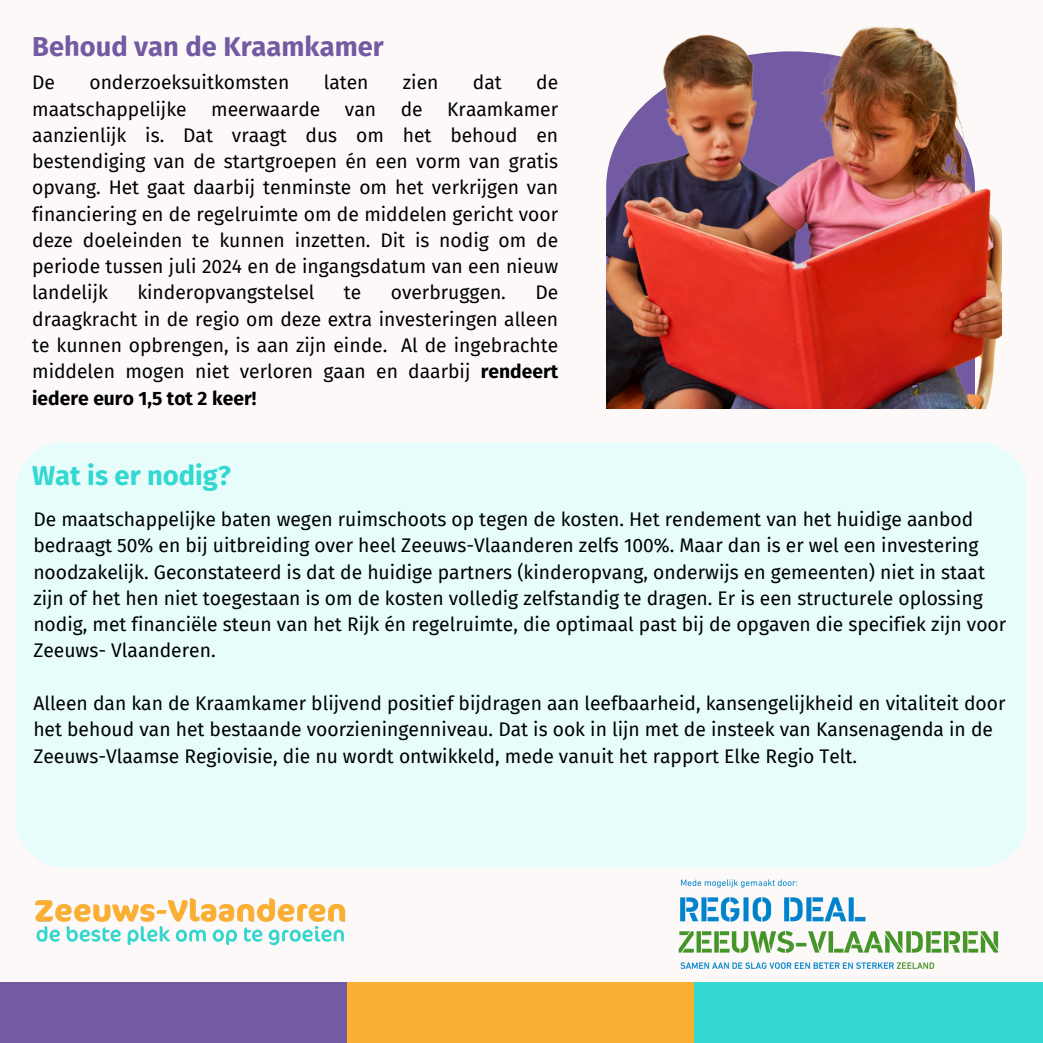
<style>
.page{position:relative;width:1043px;height:1043px;background:#fff}
.page>*{position:absolute;margin:0;border:0;box-sizing:border-box;transform-origin:0 0}
.t1{font:700 27.3px "Fira Sans";color:#735ba3}
.t2{font:700 27.3px "Fira Sans";color:#34d7d1}
.t3{font:19.25px/26.2px "Fira Sans";color:#000;text-align:justify}
.s1{font-weight:700}
</style>
<div class="page">
<div style="left:0;top:0;width:1042px;height:1042px;background:#fdf9f9"></div>
<img style="left:35px;top:898px;width:311px;height:48px">
<div style="left:15px;top:442px;width:1011px;height:425px;background:#e6fdfc"></div>
<div style="left:693px;top:982px;width:349px;height:60px;background:#34d7d1"></div>
<div style="left:347px;top:982px;width:346px;height:60px;background:#fcb033"></div>
<div style="left:0;top:982px;width:347px;height:60px;background:#735ba3"></div>
<img style="left:678px;top:879px;width:320px;height:90px">
<img style="left:606px;top:26px;width:395px;height:383px">
<p class="t1" style="left:32px;top:30px;width:353px">Behoud van de Kraamkamer</p>
<p class="t3" style="left:32px;top:70px;width:24px">De</p>
<p class="t3" style="left:89px;top:70px;width:201px">onderzoeksuitkomsten</p>
<p class="t3" style="left:323px;top:70px;width:46px">laten</p>
<p class="t3" style="left:403px;top:70px;width:37px">zien</p>
<p class="t3" style="left:473px;top:70px;width:30px">dat</p>
<p class="t3" style="left:536px;top:70px;width:23px">de</p>
<p class="t3" style="left:32px;top:96px;width:156px">maatschappelijke</p>
<p class="t3" style="left:211px;top:96px;width:111px">meerwaarde</p>
<p class="t3" style="left:345px;top:96px;width:33px">van</p>
<p class="t3" style="left:400px;top:96px;width:23px">de</p>
<p class="t3" style="left:32px;top:96px;width:527px;text-indent:415px">Kraamkamer aanzienlijk is. Dat vraagt dus om het behoud en bestendiging van de startgroepen én een vorm van gratis opvang. Het gaat daarbij tenminste om het verkrijgen van financiering en de regelruimte om de middelen gericht voor deze doeleinden te kunnen inzetten. Dit is nodig om de periode tussen juli 2024 en de ingangsdatum van een nieuw landelijk</p>
<p class="t3" style="left:137px;top:280px;width:178px">kinderopvangstelsel</p>
<p class="t3" style="left:344px;top:280px;width:19px">te</p>
<p class="t3" style="left:390px;top:280px;width:117px">overbruggen.</p>
<p class="t3" style="left:32px;top:280px;width:527px;text-indent:503px">De draagkracht in de regio om deze extra investeringen alleen te kunnen opbrengen, is aan zijn einde. Al de ingebrachte middelen mogen niet verloren gaan en daarbij <span class="s1">rendeert iedere euro 1,5 tot 2 keer!</span></p>
<p class="t2" style="left:32px;top:459px;width:200px">Wat is er nodig?</p>
<p class="t3" style="left:33px;top:506px;width:974px;text-align:left">De maatschappelijke baten wegen ruimschoots op tegen de kosten. Het rendement van het huidige aanbod bedraagt 50% en bij uitbreiding over heel Zeeuws-Vlaanderen zelfs 100%. Maar dan is er wel een investering noodzakelijk. Geconstateerd is dat de huidige partners (kinderopvang, onderwijs en gemeenten) niet in staat zijn of het hen niet toegestaan is om de kosten volledig zelfstandig te dragen. Er is een structurele oplossing nodig, met financiële steun van het Rijk én regelruimte, die optimaal past bij de opgaven die specifiek zijn voor Zeeuws- Vlaanderen.</p>
<p class="t3" style="left:33px;top:690px;width:973px;text-align:left">Alleen dan kan de Kraamkamer blijvend positief bijdragen aan leefbaarheid, kansengelijkheid en vitaliteit door het behoud van het bestaande voorzieningenniveau. Dat is ook in lijn met de insteek van Kansenagenda in de<br>Zeeuws-Vlaamse Regiovisie, die nu wordt ontwikkeld, mede vanuit het rapport Elke Regio Telt.</p>
</div>
